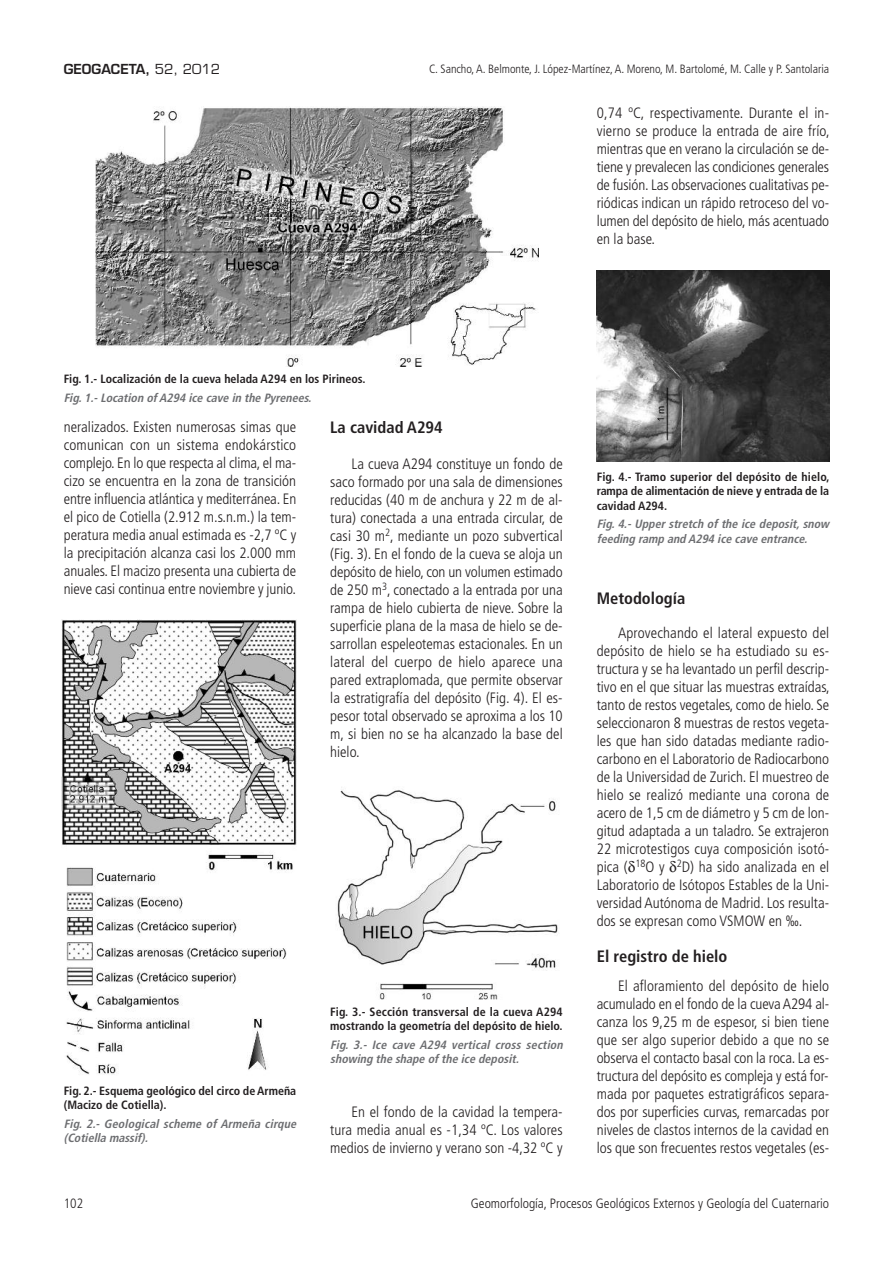
<style>
.page{position:relative;width:893px;height:1263px;background:#fff}
.page>*{position:absolute;margin:0;border:0;box-sizing:border-box;transform-origin:0 0}
.t1{font:700 condensed 16.5px "Frutiger";color:#231f20}
.t2{font:300 condensed 15px/18px "Frutiger";color:#231f20;text-align:justify}
.t3{font:300 condensed 13.5px "Frutiger";color:#231f20}
.t4{font:600 13.5px "Eurostile";color:#231f20}
.t5{font:700 condensed 12px/14.4px "Frutiger";color:#231f20}
.t6{font:italic 700 condensed 12px/14.4px "Frutiger";color:#6c6d70}
.t7{font:300 condensed 12px "Frutiger";color:#231f20}
.s1{font-weight:400}
</style>
<div class="page">
<img style="left:95px;top:106px;width:443px;height:261px">
<img style="left:62px;top:619px;width:235px;height:456px">
<img style="left:337px;top:787px;width:221px;height:213px">
<img style="left:597px;top:270px;width:232px;height:191px">
<p class="t4" style="left:64px;top:64px;width:158px">GEOGACETA, <span class="s1">52, 2012</span></p>
<p class="t7" style="left:429px;top:64px;width:401px">C. Sancho, A. Belmonte, J. López-Martínez, A. Moreno, M. Bartolomé, M. Calle y P. Santolaria</p>
<p class="t2" style="left:597px;top:105px;width:235px">0,74 ºC, respectivamente. Durante el in&shy;vierno se produce la entrada de aire frío, mientras que en verano la circulación se de&shy;tiene y prevalecen las condiciones generales de fusión. Las observaciones cualitativas pe&shy;riódicas indican un rápido retroceso del vo&shy;lumen del depósito de hielo, más acentuado en la base.</p>
<p class="t5" style="left:64px;top:373px;width:303px">Fig. 1.- Localización de la cueva helada A294 en los Pirineos.</p>
<p class="t6" style="left:64px;top:391px;width:252px">Fig. 1.- Location of A294 ice cave in the Pyrenees.</p>
<p class="t2" style="left:64px;top:419px;width:234px">neralizados. Existen numerosas simas que comunican con un sistema endokárstico complejo. En lo que respecta al clima, el ma&shy;cizo se encuentra en la zona de transición entre influencia atlántica y mediterránea. En el pico de Cotiella (2.912 m.s.n.m.) la tem&shy;peratura media anual estimada es -2,7 ºC y la precipitación alcanza casi los 2.000 mm anuales. El macizo presenta una cubierta de nieve casi continua entre noviembre y junio.</p>
<p class="t1" style="left:330px;top:420px;width:114px">La cavidad A294</p>
<p class="t2" style="left:330px;top:456px;width:234px;text-indent:21px">La cueva A294 constituye un fondo de saco formado por una sala de dimensiones reducidas (40 m de anchura y 22 m de al&shy;tura) conectada a una entrada circular, de casi 30 m<sup>2</sup>, mediante un pozo subvertical (Fig. 3). En el fondo de la cueva se aloja un depósito de hielo, con un volumen estimado de 250 m<sup>3</sup>, conectado a la entrada por una rampa de hielo cubierta de nieve. Sobre la superficie plana de la masa de hielo se de&shy;sarrollan espeleotemas estacionales. En un lateral del cuerpo de hielo aparece una pared extraplomada, que permite observar la estratigrafía del depósito (Fig. 4). El es&shy;pesor total observado se aproxima a los 10 m, si bien no se ha alcanzado la base del hielo.</p>
<p class="t5" style="left:64px;top:1084px;width:234px">Fig. 2.- Esquema geológico del circo de Armeña (Macizo de Cotiella).</p>
<p class="t6" style="left:64px;top:1117px;width:236px">Fig. 2.- Geological scheme of Armeña cirque (Cotiella massif).</p>
<p class="t5" style="left:330px;top:1005px;width:234px">Fig. 3.- Sección transversal de la cueva A294 mostrando la geometría del depósito de hielo.</p>
<p class="t6" style="left:330px;top:1038px;width:236px">Fig. 3.- Ice cave A294 vertical cross section showing the shape of the ice deposit.</p>
<p class="t2" style="left:330px;top:1104px;width:234px;text-indent:21px">En el fondo de la cavidad la tempera&shy;tura media anual es -1,34 ºC. Los valores medios de invierno y verano son -4,32 ºC y</p>
<p class="t5" style="left:597px;top:471px;width:234px;text-align:justify">Fig. 4.- Tramo superior del depósito de hielo, rampa de alimentación de nieve y entrada de la cavidad A294.</p>
<p class="t6" style="left:597px;top:518px;width:236px">Fig. 4.- Upper stretch of the ice deposit, snow feeding ramp and A294 ice cave entrance.</p>
<p class="t1" style="left:597px;top:591px;width:90px">Metodología</p>
<p class="t2" style="left:597px;top:625px;width:234px;text-indent:21px">Aprovechando el lateral expuesto del depósito de hielo se ha estudiado su es&shy;tructura y se ha levantado un perfil descrip&shy;tivo en el que situar las muestras extraídas, tanto de restos vegetales, como de hielo. Se seleccionaron 8 muestras de restos vegeta&shy;les que han sido datadas mediante radio&shy;carbono en el Laboratorio de Radiocarbono de la Universidad de Zurich. El muestreo de hielo se realizó mediante una corona de acero de 1,5 cm de diámetro y 5 cm de lon&shy;gitud adaptada a un taladro. Se extrajeron 22 microtestigos cuya composición isotó&shy;pica ( <sup>18</sup>O y <sup>2</sup>D) ha sido analizada en el Laboratorio de Isótopos Estables de la Uni&shy;versidad Autónoma de Madrid. Los resulta&shy;dos se expresan como VSMOW en ‰.</p>
<p class="t1" style="left:597px;top:950px;width:132px">El registro de hielo</p>
<p class="t2" style="left:597px;top:978px;width:234px;text-indent:21px">El afloramiento del depósito de hielo acumulado en el fondo de la cueva A294 al&shy;canza los 9,25 m de espesor, si bien tiene que ser algo superior debido a que no se observa el contacto basal con la roca. La es&shy;tructura del depósito es compleja y está for&shy;mada por paquetes estratigráficos separa&shy;dos por superficies curvas, remarcadas por niveles de clastos internos de la cavidad en los que son frecuentes restos vegetales (es-</p>
<p class="t3" style="left:64px;top:1198px;width:21px">102</p>
<p class="t3" style="left:471px;top:1198px;width:360px">Geomorfología, Procesos Geológicos Externos y Geología del Cuaternario</p>
</div>
